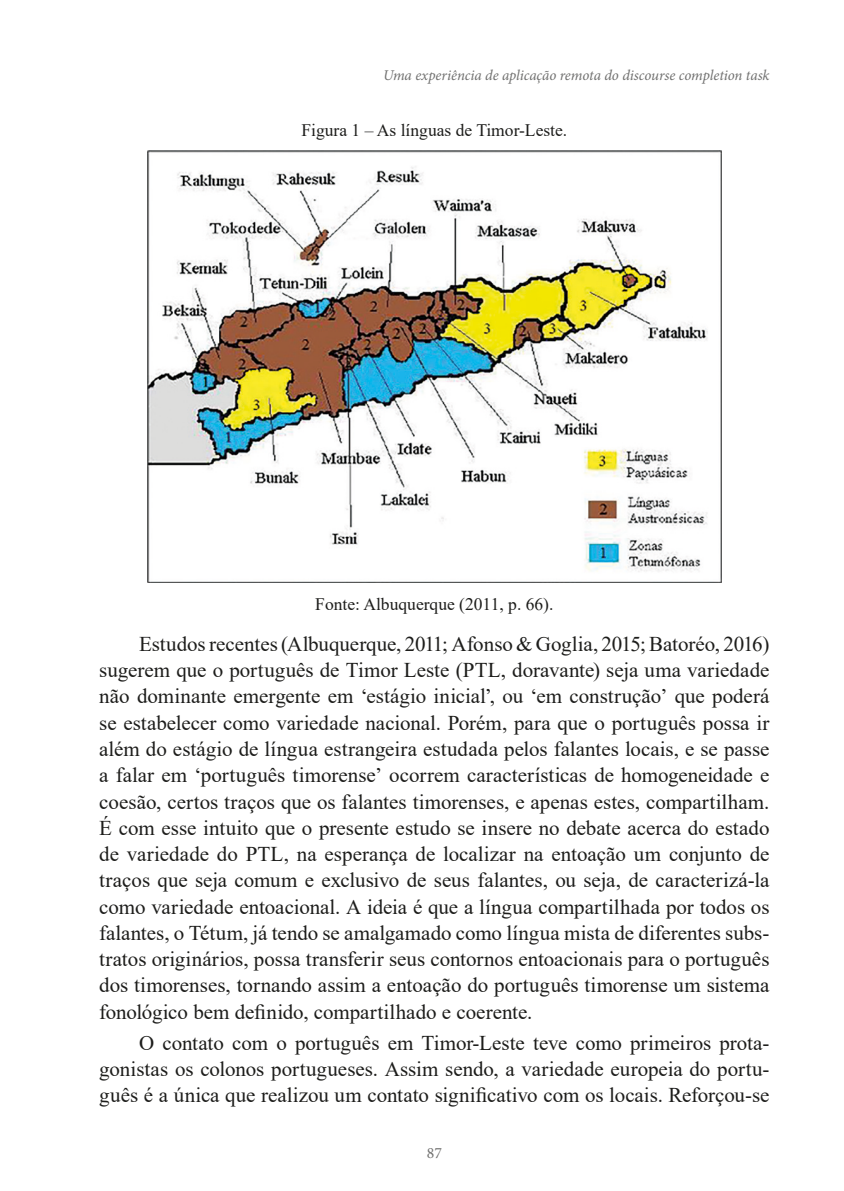
<style>
.page{position:relative;width:844px;height:1191px;background:#fff}
.page>*{position:absolute;margin:0;border:0;box-sizing:border-box;transform-origin:0 0}
.t1{font:21px/26.2px "Times New Roman";color:#1d1d1b;text-align:justify}
.t2{font:17.5px "Times New Roman";color:#1d1d1b}
.t3{font:15.75px "Minion Pro";color:#70706f}
.t4{font:italic 14.88px "Minion Pro";letter-spacing:-.005em;color:#70706f}
</style>
<div class="page">
<img style="left:148px;top:150px;width:573px;height:432px">
<p class="t4" style="left:383px;top:65px;width:388px">Uma experiência de aplicação remota do discourse completion task</p>
<p class="t2" style="left:301px;top:118px;width:267px">Figura 1 – As línguas de Timor-Leste.</p>
<p class="t2" style="left:315px;top:591px;width:240px">Fonte: Albuquerque (2011, p. 66).</p>
<p class="t1" style="left:99px;top:630px;width:671px;text-indent:40px">Estudos recentes (Albuquerque, 2011; Afonso &amp; Goglia, 2015; Batoréo, 2016) sugerem que o português de Timor Leste (PTL, doravante) seja uma variedade não dominante emergente em ‘estágio inicial’, ou ‘em construção’ que poderá se estabelecer como variedade nacional. Porém, para que o português possa ir além do estágio de língua estrangeira estudada pelos falantes locais, e se passe a falar em ‘português timorense’ ocorrem características de homogeneidade e coesão, certos traços que os falantes timorenses, e apenas estes, compartilham.<br>É com esse intuito que o presente estudo se insere no debate acerca do estado de variedade do PTL, na esperança de localizar na entoação um conjunto de traços que seja comum e exclusivo de seus falantes, ou seja, de caracterizá-la como variedade entoacional. A ideia é que a língua compartilhada por todos os falantes, o Tétum, já tendo se amalgamado como língua mista de diferentes subs&shy;tratos originários, possa transferir seus contornos entoacionais para o português dos timorenses, tornando assim a entoação do português timorense um sistema fonológico bem definido, compartilhado e coerente.</p>
<p class="t1" style="left:99px;top:1029px;width:671px;text-indent:40px">O contato com o português em Timor-Leste teve como primeiros prota&shy;gonistas os colonos portugueses. Assim sendo, a variedade europeia do portu&shy;guês é a única que realizou um contato significativo com os locais. Reforçou-se</p>
<p class="t3" style="left:426px;top:1142px;width:17px">87</p>
</div>
